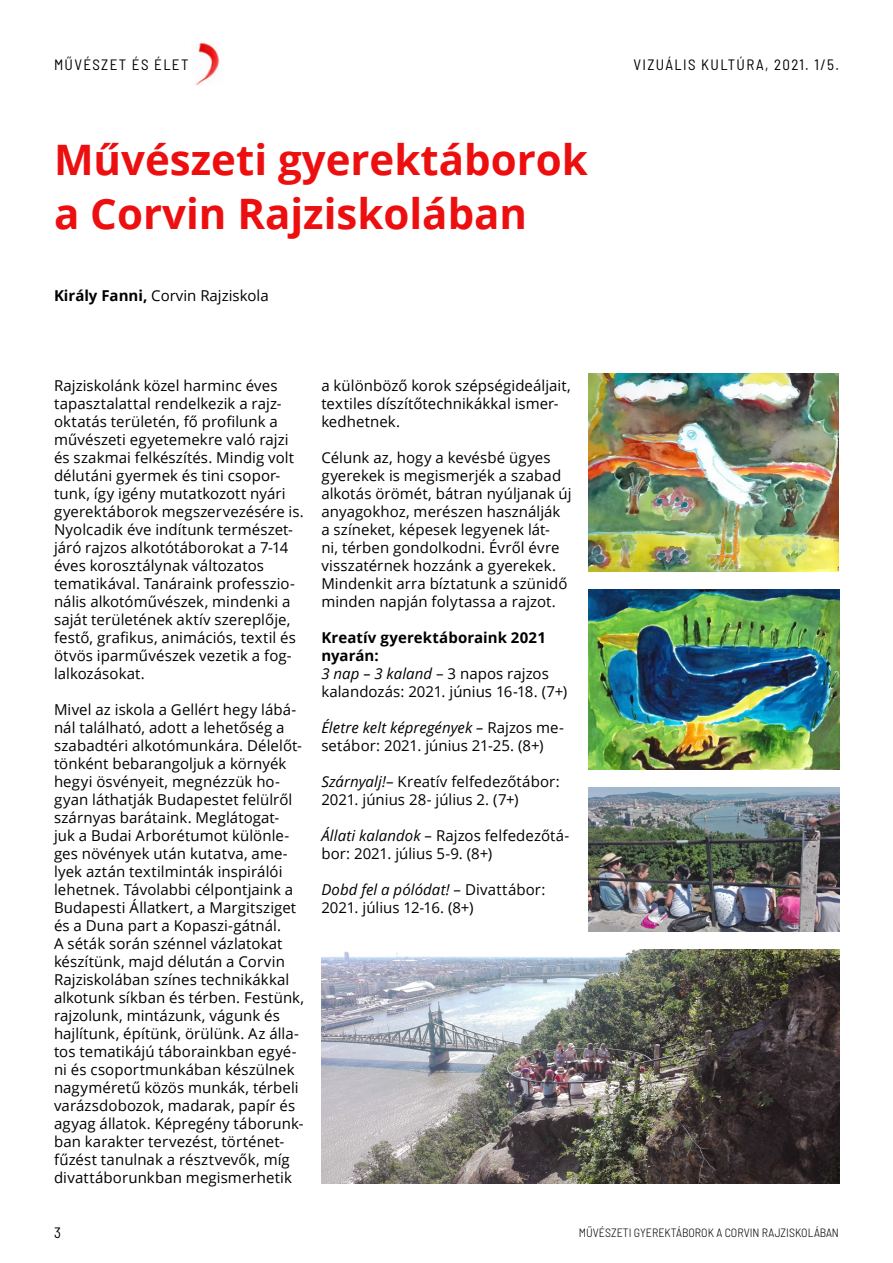
<style>
.page{position:relative;width:893px;height:1263px;background:#fff}
.page>*{position:absolute;margin:0;border:0;box-sizing:border-box;transform-origin:0 0}
.t1{font:700 42px/54px "Open Sans";color:#ed0f10}
.Szerző{font:15px/18px "Open Sans";letter-spacing:.005em;color:#000}
.t2{font:semi-condensed 15px "Barlow";letter-spacing:.09em;color:#000}
.Heading_1{font:700 15px/18px "Open Sans";letter-spacing:.005em;color:#000}
.Lábléc{font:300 semi-condensed 12px "Barlow";color:#000}
.s1{font-weight:700}
.s2{font-style:italic}
</style>
<div class="page">
<img style="left:195px;top:42px;width:24px;height:43px">
<img style="left:321px;top:949px;width:519px;height:234px">
<img style="left:589px;top:787px;width:251px;height:145px">
<img style="left:589px;top:373px;width:250px;height:198px">
<img style="left:589px;top:589px;width:251px;height:181px">
<p class="t2" style="left:54px;top:54px;width:136px">MŰVÉSZET ÉS ÉLET</p>
<p class="t1" style="left:54px;top:132px;width:535px">Művészeti gyerektáborok a Corvin Rajziskolában</p>
<p class="Szerző" style="left:54px;top:286px;width:216px"><span class="s1">Király Fanni,</span> Corvin Rajziskola</p>
<p class="Szerző" style="left:54px;top:376px;width:251px">Rajziskolánk közel harminc éves tapasztalattal rendelkezik a rajz&shy;oktatás területén, fő profilunk a művészeti egyetemekre való rajzi és szakmai felkészítés. Mindig volt délutáni gyermek és tini csopor&shy;tunk, így igény mutatkozott nyári gyerektáborok megszervezésére is.<br>Nyolcadik éve indítunk természet&shy;járó rajzos alkotótáborokat a 7-14 éves korosztálynak változatos tematikával. Tanáraink professzio&shy;nális alkotóművészek, mindenki a saját területének aktív szereplője, festő, grafikus, animációs, textil és ötvös iparművészek vezetik a fog&shy;lalkozásokat.</p>
<p class="Szerző" style="left:54px;top:700px;width:252px">Mivel az iskola a Gellért hegy lábá&shy;nál található, adott a lehetőség a szabadtéri alkotómunkára. Délelőt&shy;tönként bebarangoljuk a környék hegyi ösvényeit, megnézzük ho&shy;gyan láthatják Budapestet felülről szárnyas barátaink. Meglátogat-<br>juk a Budai Arborétumot különle&shy;ges növények után kutatva, ame&shy;lyek aztán textilminták inspirálói lehetnek. Távolabbi célpontjaink a Budapesti Állatkert, a Margitsziget és a Duna part a Kopaszi-gátnál.<br>A séták során szénnel vázlatokat készítünk, majd délután a Corvin Rajziskolában színes technikákkal alkotunk síkban és térben. Festünk, rajzolunk, mintázunk, vágunk és hajlítunk, építünk, örülünk. Az álla&shy;tos tematikájú táborainkban egyé&shy;ni és csoportmunkában készülnek nagyméretű közös munkák, térbeli varázsdobozok, madarak, papír és agyag állatok. Képregény táborunk&shy;ban karakter tervezést, történet&shy;fűzést tanulnak a résztvevők, míg divattáborunkban megismerhetik</p>
<p class="Szerző" style="left:321px;top:376px;width:251px">a különböző korok szépségideáljait, textiles díszítőtechnikákkal ismer&shy;kedhetnek.</p>
<p class="Szerző" style="left:321px;top:448px;width:252px">Célunk az, hogy a kevésbé ügyes gyerekek is megismerjék a szabad alkotás örömét, bátran nyúljanak új anyagokhoz, merészen használják a színeket, képesek legyenek lát-<br>ni, térben gondolkodni. Évről évre visszatérnek hozzánk a gyerekek.<br>Mindenkit arra bíztatunk a szünidő minden napján folytassa a rajzot.</p>
<p class="Heading_1" style="left:321px;top:628px;width:226px">Kreatív gyerektáboraink 2021 nyarán:</p>
<p class="Szerző" style="left:321px;top:664px;width:247px"><span class="s2">3 nap – 3 kaland</span> – 3 napos rajzos kalandozás: 2021. június 16-18. (7+)</p>
<p class="Szerző" style="left:321px;top:718px;width:244px"><span class="s2">Életre kelt képregények –</span> Rajzos me&shy;setábor: 2021. június 21-25. (8+)</p>
<p class="Szerző" style="left:321px;top:772px;width:240px"><span class="s2">Szárnyalj!</span>– Kreatív felfedezőtábor:<br>2021. június 28- július 2. (7+)</p>
<p class="Szerző" style="left:321px;top:826px;width:250px"><span class="s2">Állati kalandok</span> – Rajzos felfedezőtá&shy;bor: 2021. július 5-9. (8+)</p>
<p class="Szerző" style="left:321px;top:880px;width:225px"><span class="s2">Dobd fel a pólódat!</span> – Divattábor:<br>2021. július 12-16. (8+)</p>
<p class="t2" style="left:634px;top:54px;width:207px">VIZUÁLIS KULTÚRA, 2021. 1/5.</p>
<p class="t2" style="left:54px;top:1221px;width:8px">3</p>
<p class="Lábléc" style="left:579px;top:1224px;width:262px">MŰVÉSZETI GYEREKTÁBOROK A CORVIN RAJZISKOLÁBAN</p>
</div>
